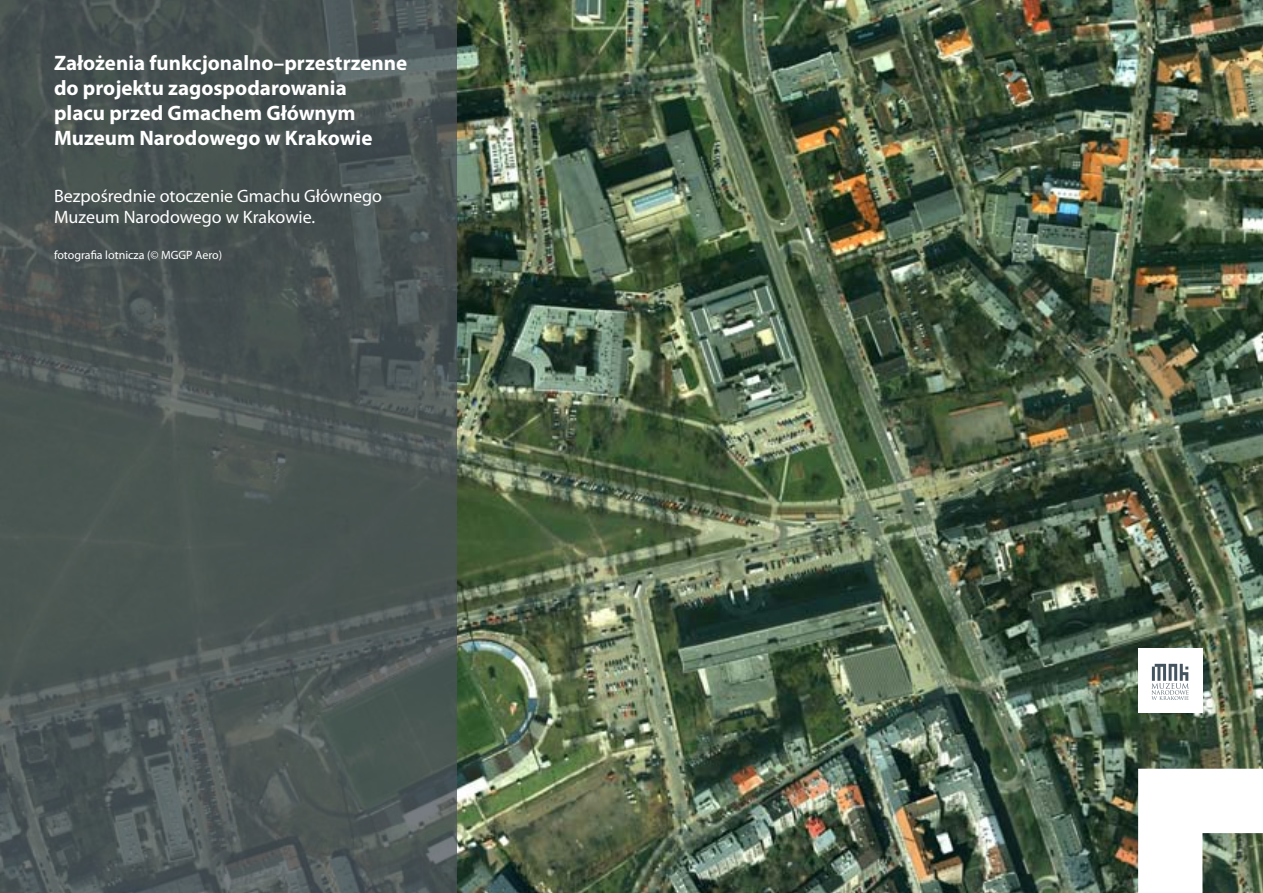
<style>
.page{position:relative;width:1263px;height:893px;background:#fff}
.page>*{position:absolute;margin:0;border:0;box-sizing:border-box;transform-origin:0 0}
.t1{font:700 21px "Myriad Pro";color:#fff}
.t2{font:18px "Myriad Pro";color:#fff}
.t3{font:12px "Myriad Pro";color:#fff}
</style>
<div class="page">
<img style="left:456px;top:0;width:807px;height:893px">
<svg style="left:0;top:0;width:456px;height:893px;background:#4b5554"></svg>
<svg style="left:1138px;top:769px;width:125px;height:124px"></svg>
<div style="left:1138px;top:648px;width:64px;height:65px;background:#fff"></div>
<svg style="left:1151px;top:664px;width:38px;height:36px"></svg>
<p class="t1" style="left:54px;top:49px;width:355px">Założenia funkcjonalno–przestrzenne</p>
<p class="t1" style="left:54px;top:74px;width:294px">do projektu zagospodarowania</p>
<p class="t1" style="left:54px;top:99px;width:303px">placu przed Gmachem Głównym</p>
<p class="t1" style="left:54px;top:125px;width:320px">Muzeum Narodowego w Krakowie</p>
<p class="t2" style="left:54px;top:185px;width:330px">Bezpośrednie otoczenie Gmachu Głównego</p>
<p class="t2" style="left:54px;top:206px;width:263px">Muzeum Narodowego w Krakowie.</p>
<p class="t3" style="left:54px;top:248px;width:170px">fotografia lotnicza (© MGGP Aero)</p>
</div>
